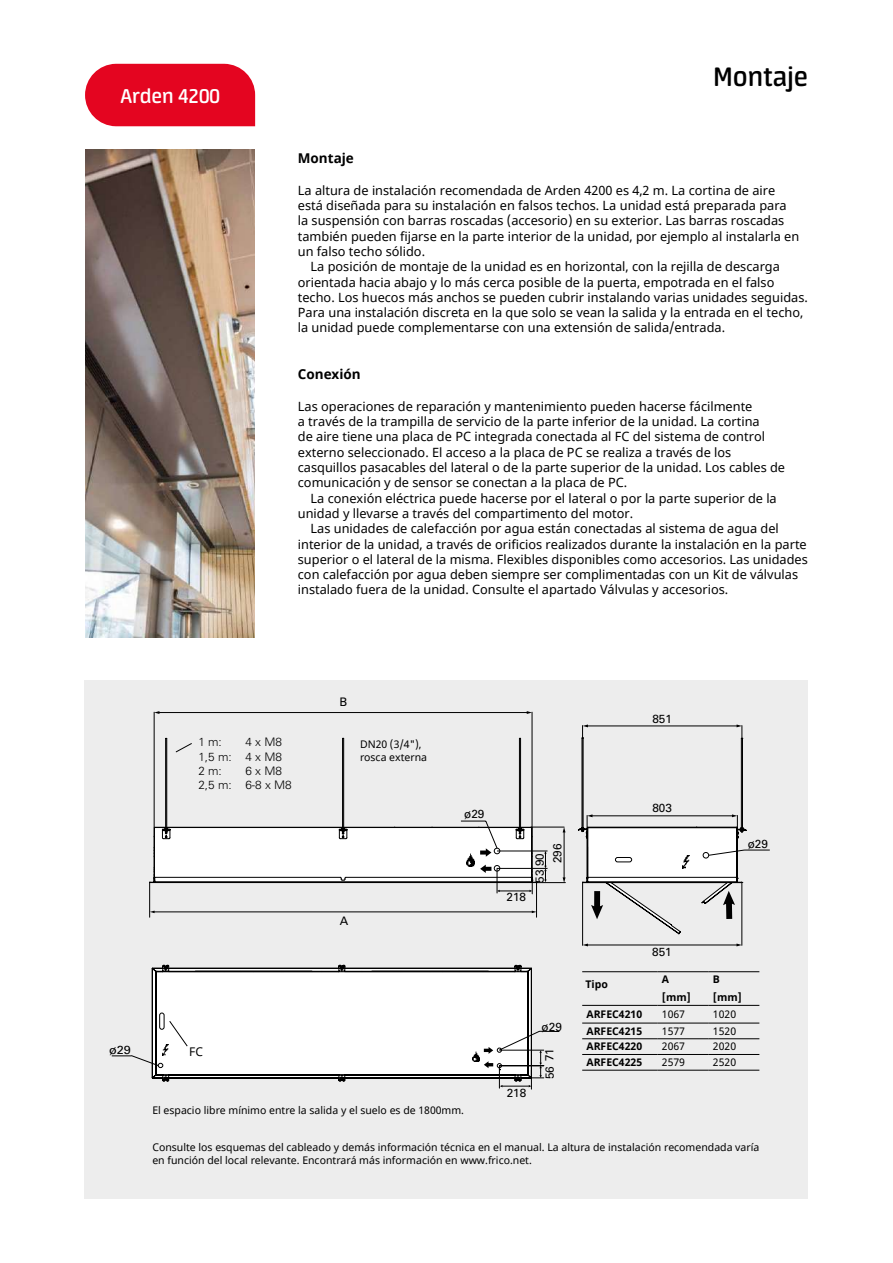
<style>
.page{position:relative;width:893px;height:1263px;background:#fff}
.page>*{position:absolute;margin:0;border:0;box-sizing:border-box;transform-origin:0 0}
.t1{font:600 30px "Neuron";color:#000}
.t2{font:600 22.5px "Neuron";color:#fff}
.t3{font:700 13.5px "Noto Sans";color:#000}
.t4{font:12.75px/15.3px "Noto Sans";color:#000}
.t5{font:12px "Noto Sans";color:#000}
.t6{font:11.7px "Univers";color:#000}
.t7{font:300 11.7px/14.1px "Univers";color:#000;text-align:justify}
.t8{font:11.7px "Univers";color:#000;scale:1.08 1}
.t9{font:10.5px/12.6px "Noto Sans";color:#000}
.t10{font:700 10.5px/17.9px "Noto Sans";color:#000}
</style>
<div class="page">
<img style="left:85px;top:149px;width:170px;height:489px">
<div style="left:85px;top:680px;width:723px;height:519px;background:#ededed"></div>
<hr style="left:532px;top:712px;width:1px;height:168px;background:#000">
<hr style="left:154px;top:712px;width:1px;height:168px;background:#000">
<hr style="left:158px;top:712px;width:370px;height:1px;background:#000">
<svg style="left:527px;top:711px;width:5px;height:3px"></svg>
<svg style="left:154px;top:711px;width:5px;height:3px"></svg>
<hr style="left:742px;top:883px;width:1px;height:62px;background:#000">
<hr style="left:582px;top:883px;width:1px;height:62px;background:#000">
<hr style="left:587px;top:945px;width:150px;height:1px;background:#000">
<svg style="left:736px;top:943px;width:6px;height:3px"></svg>
<svg style="left:583px;top:943px;width:5px;height:3px"></svg>
<svg style="left:165px;top:737px;width:579px;height:77px"></svg>
<svg style="left:176px;top:743px;width:16px;height:9px"></svg>
<hr style="left:587px;top:726px;width:151px;height:1px;background:#000">
<svg style="left:582px;top:724px;width:6px;height:14px"></svg>
<svg style="left:737px;top:724px;width:6px;height:14px"></svg>
<svg style="left:149px;top:814px;width:621px;height:119px"></svg>
<div style="left:615px;top:857px;width:17px;height:5px;border:1px solid #000;border-radius:2px"></div>
<svg style="left:111px;top:965px;width:449px;height:124px"></svg>
<div style="left:85px;top:64px;width:170px;height:62px;background:#e40520"></div>
<hr style="left:582px;top:1023px;width:76px;height:1px;background:#000">
<hr style="left:658px;top:1023px;width:51px;height:1px;background:#000">
<hr style="left:709px;top:1023px;width:50px;height:1px;background:#000">
<hr style="left:582px;top:1038px;width:76px;height:1px;background:#000">
<hr style="left:658px;top:1038px;width:51px;height:1px;background:#000">
<hr style="left:709px;top:1038px;width:50px;height:1px;background:#000">
<hr style="left:582px;top:1054px;width:76px;height:1px;background:#000">
<hr style="left:658px;top:1054px;width:51px;height:1px;background:#000">
<hr style="left:709px;top:1054px;width:50px;height:1px;background:#000">
<hr style="left:582px;top:971px;width:76px;height:1px;background:#000">
<hr style="left:658px;top:971px;width:51px;height:1px;background:#000">
<hr style="left:709px;top:971px;width:50px;height:1px;background:#000">
<hr style="left:582px;top:1005px;width:76px;height:1px;background:#000">
<hr style="left:658px;top:1005px;width:51px;height:1px;background:#000">
<hr style="left:709px;top:1005px;width:50px;height:1px;background:#000">
<hr style="left:582px;top:1070px;width:76px;height:1px;background:#000">
<hr style="left:658px;top:1070px;width:51px;height:1px;background:#000">
<hr style="left:709px;top:1070px;width:50px;height:1px;background:#000">
<h2 class="t2" style="left:120px;top:83px;width:101px">Arden 4200</h2>
<h1 class="t1" style="left:714px;top:60px;width:96px">Montaje</h1>
<p class="t3" style="left:298px;top:149px;width:58px">Montaje</p>
<p class="t4" style="left:298px;top:183px;width:479px">La altura de instalación recomendada de Arden 4200 es 4,2 m. La cortina de aire</p>
<p class="t4" style="left:298px;top:198px;width:490px">está diseñada para su instalación en falsos techos. La unidad está preparada para</p>
<p class="t4" style="left:298px;top:214px;width:488px">la suspensión con barras roscadas (accesorio) en su exterior. Las barras roscadas</p>
<p class="t4" style="left:298px;top:229px;width:503px">también pueden fijarse en la parte interior de la unidad, por ejemplo al instalarla en</p>
<p class="t4" style="left:298px;top:244px;width:129px">un falso techo sólido.</p>
<p class="t4" style="left:311px;top:259px;width:471px">La posición de montaje de la unidad es en horizontal, con la rejilla de descarga</p>
<p class="t4" style="left:298px;top:275px;width:478px">orientada hacia abajo y lo más cerca posible de la puerta, empotrada en el falso</p>
<p class="t4" style="left:298px;top:290px;width:511px">techo. Los huecos más anchos se pueden cubrir instalando varias unidades seguidas.</p>
<p class="t4" style="left:298px;top:305px;width:507px">Para una instalación discreta en la que solo se vean la salida y la entrada en el techo,</p>
<p class="t4" style="left:298px;top:321px;width:429px">la unidad puede complementarse con una extensión de salida/entrada.</p>
<p class="t3" style="left:298px;top:365px;width:64px">Conexión</p>
<p class="t4" style="left:298px;top:399px;width:489px">Las operaciones de reparación y mantenimiento pueden hacerse fácilmente<br>a través de la trampilla de servicio de la parte inferior de la unidad. La cortina<br>de aire tiene una placa de PC integrada conectada al FC del sistema de control externo seleccionado. El acceso a la placa de PC se realiza a través de los casquillos pasacables del lateral o de la parte superior de la unidad. Los cables de comunicación y de sensor se conectan a la placa de PC.</p>
<p class="t4" style="left:298px;top:491px;width:480px;text-indent:13px">La conexión eléctrica puede hacerse por el lateral o por la parte superior de la unidad y llevarse a través del compartimento del motor.</p>
<p class="t4" style="left:298px;top:521px;width:512px;text-indent:13px">Las unidades de calefacción por agua están conectadas al sistema de agua del interior de la unidad, a través de orificios realizados durante la instalación en la parte superior o el lateral de la misma. Flexibles disponibles como accesorios. Las unidades con calefacción por agua deben siempre ser complimentadas con un Kit de válvulas instalado fuera de la unidad. Consulte el apartado Válvulas y accesorios.</p>
<p class="t6" style="left:339px;top:695px;width:9px">B</p>
<p class="t6" style="left:652px;top:712px;width:21px">851</p>
<p class="t7" style="left:198px;top:735px;width:85px;text-indent:47px">4 x M8<br>1,5 m: 4 x M8<br>2 m:</p>
<p class="t7" style="left:198px;top:735px;width:25px">1 m:</p>
<p class="t7" style="left:198px;top:763px;width:95px;text-indent:47px">6 x M8<br>2,5 m: 6-8 x M8</p>
<p class="t9" style="left:360px;top:739px;width:69px">DN20 (3/4"), rosca externa</p>
<p class="t6" style="left:340px;top:914px;width:10px">A</p>
<p class="t6" style="left:464px;top:807px;width:22px">ø29</p>
<p class="t6" style="left:506px;top:890px;width:21px">218</p>
<p class="t6" style="left:533px;top:882px;width:31px;rotate:-90deg">53 90</p>
<p class="t6" style="left:550px;top:863px;width:21px;rotate:-90deg">296</p>
<p class="t8" style="left:109px;top:1043px;width:22px">ø29</p>
<p class="t5" style="left:189px;top:1043px;width:15px">FC</p>
<p class="t9" style="left:152px;top:1105px;width:313px">El espacio libre mínimo entre la salida y el suelo es de 1800mm.</p>
<p class="t6" style="left:507px;top:1086px;width:21px">218</p>
<p class="t6" style="left:542px;top:1020px;width:22px">ø29</p>
<p class="t6" style="left:543px;top:1079px;width:32px;rotate:-90deg">56 71</p>
<p class="t6" style="left:652px;top:801px;width:21px">803</p>
<p class="t6" style="left:652px;top:944px;width:21px">851</p>
<p class="t6" style="left:748px;top:837px;width:22px">ø29</p>
<p class="t10" style="left:585px;top:976px;width:24px">Tipo</p>
<p class="t10" style="left:662px;top:971px;width:30px">A [mm]</p>
<p class="t10" style="left:713px;top:971px;width:30px">B [mm]</p>
<p class="t10" style="left:586px;top:1005px;width:57px">ARFEC4210</p>
<p class="t9" style="left:662px;top:1008px;width:25px">1067</p>
<p class="t9" style="left:713px;top:1008px;width:25px">1020</p>
<p class="t10" style="left:586px;top:1022px;width:57px">ARFEC4215</p>
<p class="t9" style="left:662px;top:1025px;width:25px">1577</p>
<p class="t9" style="left:713px;top:1025px;width:25px">1520</p>
<p class="t10" style="left:586px;top:1038px;width:57px">ARFEC4220</p>
<p class="t9" style="left:662px;top:1040px;width:25px">2067</p>
<p class="t9" style="left:713px;top:1040px;width:25px">2020</p>
<p class="t10" style="left:586px;top:1053px;width:57px">ARFEC4225</p>
<p class="t9" style="left:662px;top:1056px;width:25px">2579</p>
<p class="t9" style="left:713px;top:1056px;width:25px">2520</p>
<p class="t9" style="left:152px;top:1141px;width:609px">Consulte los esquemas del cableado y demás información técnica en el manual. La altura de instalación recomendada varía en función del local relevante. Encontrará más información en www.frico.net.</p>
</div>
